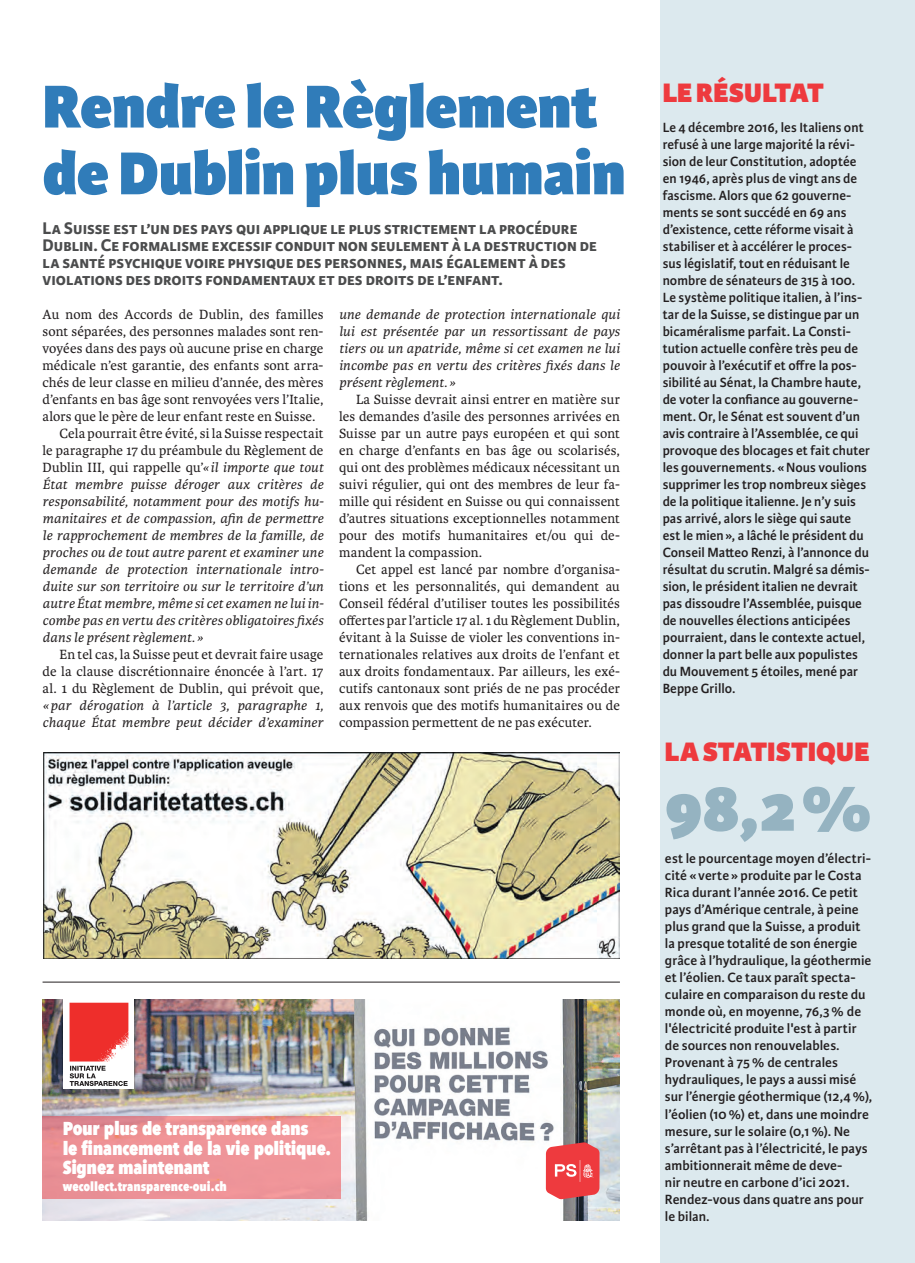
<style>
.page{position:relative;width:915px;height:1263px;background:#fff}
.page>*{position:absolute;margin:0;border:0;box-sizing:border-box;transform-origin:0 0}
.t1{font:800 70.5px "Karmina Sans";color:#95b3c1}
.t2{font:800 64.5px/66.8px "Karmina Sans";color:#307cb9}
.t3{font:800 28.5px "Karmina Sans";letter-spacing:-.005em;color:#ee3a3e}
.t4{font:800 18.6px/19.6px "Avenir Next Condensed";letter-spacing:-.015em;color:#fff}
.t5{font:700 18px/17px "Karmina Sans";color:#4b4c4d}
.t6{font:600 14.25px/17px "Karmina Sans";letter-spacing:.005em;color:#231f20}
.t7{font:14.25px/17px "Karmina";letter-spacing:.01em;color:#231f20;text-align:justify}
.t8{font:italic 14.25px/17px "Karmina";letter-spacing:.01em;color:#231f20}
.t9{font:800 12.9px "Avenir Next Condensed";color:#fff}
.s1{font-style:italic}
</style>
<div class="page">
<div style="left:660px;top:0;width:254px;height:1263px;background:#dce9ee"></div>
<img style="left:43px;top:753px;width:576px;height:206px">
<img style="left:43px;top:999px;width:576px;height:221px">
<div style="left:64px;top:998px;width:70px;height:91px;background:#fff"></div>
<svg style="left:69px;top:1061px;width:59px;height:25px"></svg>
<img style="left:69px;top:1003px;width:59px;height:58px">
<svg style="left:545px;top:1142px;width:54px;height:57px;background:#eb5a5d"></svg>
<hr style="left:43px;top:982px;width:576px;height:1px;background:#231f20">
<svg style="left:43px;top:1116px;width:297px;height:83px;background:#ec9196"></svg>
<h2 class="t2" style="left:43px;top:76px;width:584px">Rendre le Règlement de Dublin plus humain</h2>
<p class="t5" style="left:43px;top:220px;width:555px">La Suisse est l’un des pays qui applique le plus strictement la procédure Dublin. Ce formalisme excessif conduit non seulement à la destruction de la santé psychique voire physique des personnes, mais également à des violations des droits fondamentaux et des droits de l’enfant.</p>
<p class="t8" style="left:339px;top:306px;width:282px;text-align:justify">une demande de protection internationale qui lui est présentée par un ressortissant de pays tiers ou un apatride, même si cet examen ne lui incombe pas en vertu des critères fixés dans le présent règlement. »</p>
<p class="t7" style="left:339px;top:391px;width:282px;text-indent:17px">La Suisse devrait ainsi entrer en matière sur les demandes d’asile des personnes arrivées en Suisse par un autre pays européen et qui sont en charge d’enfants en bas âge ou scolarisés, qui ont des problèmes médicaux nécessitant un suivi régulier, qui ont des membres de leur fa&shy;mille qui résident en Suisse ou qui connaissent d’autres situations exceptionnelles notamment pour des motifs humanitaires et/ou qui de&shy;mandent la compassion.</p>
<p class="t7" style="left:339px;top:561px;width:282px;text-indent:17px">Cet appel est lancé par nombre d’organisa&shy;tions et les personnalités, qui demandent au Conseil fédéral d’utiliser toutes les possibilités offertes par l’article 17 al. 1 du Règlement Dublin, évitant à la Suisse de violer les conventions in&shy;ternationales relatives aux droits de l’enfant et aux droits fondamentaux. Par ailleurs, les exé&shy;cutifs cantonaux sont priés de ne pas procéder aux renvois que des motifs humanitaires ou de compassion permettent de ne pas exécuter.</p>
<p class="t7" style="left:43px;top:306px;width:282px">Au nom des Accords de Dublin, des familles</p>
<p class="t7" style="left:43px;top:323px;width:282px">sont séparées, des personnes malades sont ren-</p>
<p class="t7" style="left:43px;top:340px;width:282px">voyées dans des pays où aucune prise en charge</p>
<p class="t7" style="left:43px;top:357px;width:282px">médicale n’est garantie, des enfants sont arra-</p>
<p class="t7" style="left:43px;top:374px;width:282px">chés de leur classe en milieu d’année, des mères</p>
<p class="t7" style="left:43px;top:391px;width:282px">d’enfants en bas âge sont renvoyées vers l’Italie,</p>
<p class="t7" style="left:43px;top:408px;width:274px">alors que le père de leur enfant reste en Suisse.</p>
<p class="t7" style="left:60px;top:425px;width:265px">Cela pourrait être évité, si la Suisse respectait</p>
<p class="t7" style="left:43px;top:442px;width:282px">le paragraphe 17 du préambule du Règlement de</p>
<p class="t7" style="left:43px;top:459px;width:282px">Dublin III, qui rappelle qu’<span class="s1">« il importe que tout</span></p>
<p class="t8" style="left:43px;top:476px;width:282px">État membre puisse déroger aux critères de</p>
<p class="t8" style="left:43px;top:493px;width:282px">responsabilité, notamment pour des motifs hu-</p>
<p class="t8" style="left:43px;top:510px;width:282px">manitaires et de compassion, afin de permettre</p>
<p class="t8" style="left:43px;top:527px;width:282px">le rapprochement de membres de la famille, de</p>
<p class="t8" style="left:43px;top:544px;width:282px">proches ou de tout autre parent et examiner une</p>
<p class="t8" style="left:43px;top:561px;width:282px">demande de protection internationale intro-</p>
<p class="t8" style="left:43px;top:578px;width:282px">duite sur son territoire ou sur le territoire d’un</p>
<p class="t8" style="left:43px;top:595px;width:282px">autre État membre, même si cet examen ne lui in-</p>
<p class="t8" style="left:43px;top:612px;width:282px">combe pas en vertu des critères obligatoires fixés</p>
<p class="t8" style="left:43px;top:629px;width:162px">dans le présent règlement. »</p>
<p class="t7" style="left:43px;top:646px;width:282px;text-indent:17px">En tel cas, la Suisse peut et devrait faire usage de la clause discrétionnaire énoncée à l’art. 17 al. 1 du Règlement de Dublin, qui prévoit que,</p>
<p class="t8" style="left:43px;top:697px;width:282px">«par dérogation à l’article 3, paragraphe 1, chaque État membre peut décider d’examiner</p>
<h3 class="t4" style="left:63px;top:1118px;width:270px">Pour plus de transparence dans<br>le financement de la vie politique.<br>Signez maintenant</h3>
<p class="t9" style="left:63px;top:1179px;width:166px">wecollect.transparence-oui.ch</p>
<h3 class="t3" style="left:662px;top:76px;width:163px">LE RÉSULTAT</h3>
<p class="t6" style="left:662px;top:119px;width:209px">Le 4 décembre 2016, les Italiens ont refusé à une large majorité la révi&shy;sion de leur Constitution, adoptée en 1946, après plus de vingt ans de fascisme. Alors que 62 gouverne&shy;ments se sont succédé en 69 ans d’existence, cette réforme visait à stabiliser et à accélérer le proces&shy;sus législatif, tout en réduisant le nombre de sénateurs de 315 à 100.<br>Le système politique italien, à l’ins&shy;tar de la Suisse, se distingue par un bicaméralisme parfait. La Consti&shy;tution actuelle confère très peu de pouvoir à l’exécutif et offre la pos&shy;sibilité au Sénat, la Chambre haute, de voter la confiance au gouverne&shy;ment. Or, le Sénat est souvent d’un avis contraire à l’Assemblée, ce qui provoque des blocages et fait chuter les gouvernements. «Nous voulions supprimer les trop nombreux sièges de la politique italienne. Je n’y suis pas arrivé, alors le siège qui saute est le mien», a lâché le président du Conseil Matteo Renzi, à l’annonce du résultat du scrutin. Malgré sa démis&shy;sion, le président italien ne devrait pas dissoudre l’Assemblée, puisque de nouvelles élections anticipées pourraient, dans le contexte actuel, donner la part belle aux populistes du Mouvement 5 étoiles, mené par Beppe Grillo.</p>
<h3 class="t3" style="left:664px;top:735px;width:206px">LA STATISTIQUE</h3>
<h1 class="t1" style="left:664px;top:766px;width:208px">98,2%</h1>
<p class="t6" style="left:664px;top:850px;width:209px">est le pourcentage moyen d’électri&shy;cité « verte » produite par le Costa Rica durant l’année 2016. Ce petit pays d’Amérique centrale, à peine plus grand que la Suisse, a produit la presque totalité de son énergie grâce à l’hydraulique, la géothermie et l’éolien. Ce taux paraît specta&shy;culaire en comparaison du reste du monde où, en moyenne, 76,3% de l'électricité produite l'est à partir de sources non renouvelables.<br>Provenant à 75% de centrales hydrauliques, le pays a aussi misé sur l’énergie géothermique (12,4%), l’éolien (10%) et, dans une moindre mesure, sur le solaire (0,1%). Ne s’arrêtant pas à l’électricité, le pays ambitionnerait même de deve-<br>nir neutre en carbone d’ici 2021.<br>Rendez-vous dans quatre ans pour le bilan.</p>
</div>
